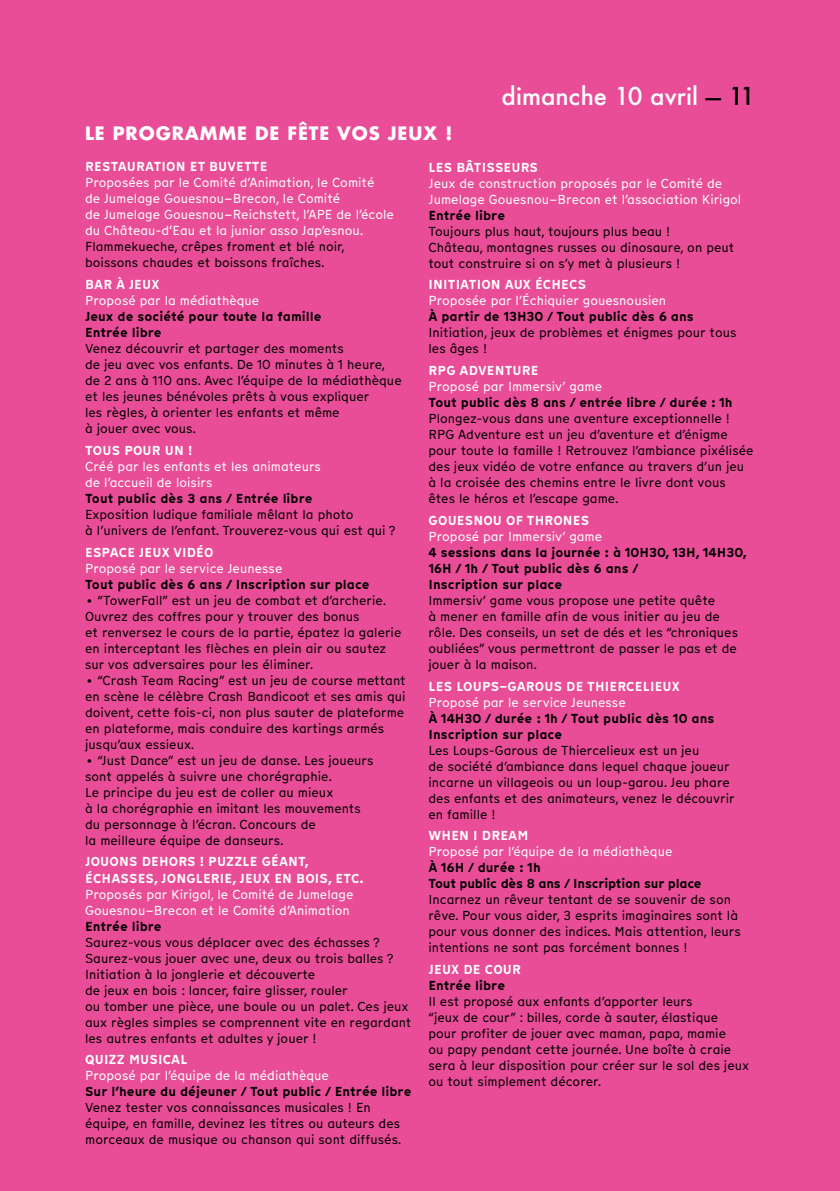
<style>
.page{position:relative;width:840px;height:1191px;background:#fff}
.page>*{position:absolute;margin:0;border:0;box-sizing:border-box;transform-origin:0 0}
.t1{font:500 24px "Futura";color:#fff}
.t2{font:700 18px "Futura";letter-spacing:.05em;color:#fff}
.t3{font:13px/16px "Munken Sans";color:#000}
.t4{font:13px/16px "Munken Sans";color:#fff}
.t5{font:700 13px/16px "Munken Sans";color:#000}
.t6{font:700 13px/16px "Munken Sans";letter-spacing:.01em;color:#fff}
.t7{font:700 13px/16px "Munken Sans";letter-spacing:-.02em;color:#000}
.s1{color:#000}
</style>
<div class="page">
<div style="left:0;top:0;width:839px;height:1191px;background:#e94d97"></div>
<h2 class="t2" style="left:85px;top:122px;width:368px">LE PROGRAMME DE FÊTE VOS JEUX !</h2>
<h1 class="t1" style="left:501px;top:79px;width:254px">dimanche 10 avril <span class="s1">— 11</span></h1>
<p class="t6" style="left:85px;top:158px;width:184px">RESTAURATION ET BUVETTE</p>
<p class="t4" style="left:85px;top:174px;width:310px">Proposées par le Comité d’Animation, le Comité<br>de Jumelage Gouesnou–Brecon, le Comité<br>de Jumelage Gouesnou–Reichstett, l’APE de l’école du Château-d’Eau et la junior asso Jap’esnou.</p>
<p class="t3" style="left:85px;top:238px;width:261px">Flammekueche, crêpes froment et blé noir, boissons chaudes et boissons fraîches.</p>
<p class="t6" style="left:85px;top:276px;width:76px">BAR À JEUX</p>
<p class="t4" style="left:85px;top:292px;width:176px">Proposé par la médiathèque</p>
<p class="t5" style="left:85px;top:308px;width:238px">Jeux de société pour toute la famille<br>Entrée libre</p>
<p class="t3" style="left:85px;top:340px;width:318px">Venez découvrir et partager des moments<br>de jeu avec vos enfants. De 10 minutes à 1 heure, de 2 ans à 110 ans. Avec l’équipe de la médiathèque et les jeunes bénévoles prêts à vous expliquer<br>les règles, à orienter les enfants et même<br>à jouer avec vous.</p>
<p class="t6" style="left:85px;top:441px;width:109px">TOUS POUR UN !</p>
<p class="t4" style="left:85px;top:458px;width:237px">Créé par les enfants et les animateurs de l’accueil de loisirs</p>
<p class="t5" style="left:85px;top:490px;width:229px">Tout public dès 3 ans / Entrée libre</p>
<p class="t3" style="left:85px;top:506px;width:312px">Exposition ludique familiale mêlant la photo<br>à l’univers de l’enfant. Trouverez-vous qui est qui ?</p>
<p class="t6" style="left:85px;top:543px;width:130px">ESPACE JEUX VIDÉO</p>
<p class="t4" style="left:85px;top:559px;width:199px">Proposé par le service Jeunesse</p>
<p class="t5" style="left:85px;top:575px;width:286px">Tout public dès 6 ans / Inscription sur place</p>
<p class="t3" style="left:85px;top:591px;width:318px">• “TowerFall” est un jeu de combat et d’archerie.<br>Ouvrez des coffres pour y trouver des bonus<br>et renversez le cours de la partie, épatez la galerie en interceptant les flèches en plein air ou sautez sur vos adversaires pour les éliminer.</p>
<p class="t3" style="left:85px;top:671px;width:322px">• “Crash Team Racing” est un jeu de course mettant en scène le célèbre Crash Bandicoot et ses amis qui doivent, cette fois-ci, non plus sauter de plateforme en plateforme, mais conduire des kartings armés jusqu’aux essieux.</p>
<p class="t3" style="left:85px;top:751px;width:290px">• “Just Dance” est un jeu de danse. Les joueurs sont appelés à suivre une chorégraphie.<br>Le principe du jeu est de coller au mieux<br>à la chorégraphie en imitant les mouvements du personnage à l’écran. Concours de<br>la meilleure équipe de danseurs.</p>
<p class="t6" style="left:85px;top:853px;width:280px">JOUONS DEHORS ! PUZZLE GÉANT,<br>ÉCHASSES, JONGLERIE, JEUX EN BOIS, ETC.</p>
<p class="t4" style="left:85px;top:885px;width:270px">Proposés par Kirigol, le Comité de Jumelage<br>Gouesnou–Brecon et le Comité d’Animation</p>
<p class="t5" style="left:85px;top:917px;width:78px">Entrée libre</p>
<p class="t3" style="left:85px;top:933px;width:327px">Saurez-vous vous déplacer avec des échasses ?<br>Saurez-vous jouer avec une, deux ou trois balles ?<br>Initiation à la jonglerie et découverte<br>de jeux en bois : lancer, faire glisser, rouler<br>ou tomber une pièce, une boule ou un palet. Ces jeux aux règles simples se comprennent vite en regardant les autres enfants et adultes y jouer !</p>
<p class="t6" style="left:85px;top:1051px;width:104px">QUIZZ MUSICAL</p>
<p class="t4" style="left:85px;top:1067px;width:245px">Proposé par l’équipe de la médiathèque</p>
<p class="t5" style="left:85px;top:1083px;width:327px">Sur l’heure du déjeuner / Tout public / Entrée libre</p>
<p class="t3" style="left:85px;top:1099px;width:318px">Venez tester vos connaissances musicales ! En équipe, en famille, devinez les titres ou auteurs des morceaux de musique ou chanson qui sont diffusés.</p>
<p class="t6" style="left:428px;top:158px;width:111px">LES BÂTISSEURS</p>
<p class="t4" style="left:428px;top:174px;width:314px">Jeux de construction proposés par le Comité de<br>Jumelage Gouesnou–Brecon et l’association Kirigol</p>
<p class="t5" style="left:428px;top:206px;width:78px">Entrée libre</p>
<p class="t3" style="left:428px;top:222px;width:307px">Toujours plus haut, toujours plus beau !<br>Château, montagnes russes ou dinosaure, on peut tout construire si on s’y met à plusieurs !</p>
<p class="t6" style="left:428px;top:276px;width:159px">INITIATION AUX ÉCHECS</p>
<p class="t4" style="left:428px;top:292px;width:239px">Proposée par l’Échiquier gouesnousien</p>
<p class="t5" style="left:428px;top:308px;width:267px">À partir de 13H30 / Tout public dès 6 ans</p>
<p class="t3" style="left:428px;top:324px;width:309px">Initiation, jeux de problèmes et énigmes pour tous les âges !</p>
<p class="t6" style="left:428px;top:362px;width:111px">RPG ADVENTURE</p>
<p class="t4" style="left:428px;top:378px;width:175px">Proposé par Immersiv’ game</p>
<p class="t5" style="left:428px;top:394px;width:305px">Tout public dès 8 ans / entrée libre / durée : 1h</p>
<p class="t3" style="left:428px;top:410px;width:326px">Plongez-vous dans une aventure exceptionnelle !<br>RPG Adventure est un jeu d’aventure et d’énigme pour toute la famille ! Retrouvez l’ambiance pixélisée des jeux vidéo de votre enfance au travers d’un jeu à la croisée des chemins entre le livre dont vous êtes le héros et l’escape game.</p>
<p class="t6" style="left:428px;top:511px;width:162px">GOUESNOU OF THRONES</p>
<p class="t4" style="left:428px;top:528px;width:175px">Proposé par Immersiv’ game</p>
<p class="t5" style="left:428px;top:543px;width:319px">4 sessions dans la journée : à 10H30, 13H, 14H30,<br>16H / 1h / Tout public dès 6 ans /<br>Inscription sur place</p>
<p class="t3" style="left:428px;top:592px;width:311px">Immersiv’ game vous propose une petite quête<br>à mener en famille afin de vous initier au jeu de rôle. Des conseils, un set de dés et les “chroniques oubliées” vous permettront de passer le pas et de jouer à la maison.</p>
<p class="t6" style="left:428px;top:677px;width:252px">LES LOUPS–GAROUS DE THIERCELIEUX</p>
<p class="t4" style="left:428px;top:693px;width:199px">Proposé par le service Jeunesse</p>
<p class="t5" style="left:428px;top:709px;width:287px">À 14H30 / durée : 1h / Tout public dès 10 ans<br>Inscription sur place</p>
<p class="t3" style="left:428px;top:741px;width:307px">Les Loups-Garous de Thiercelieux est un jeu<br>de société d’ambiance dans lequel chaque joueur incarne un villageois ou un loup-garou. Jeu phare des enfants et des animateurs, venez le découvrir en famille !</p>
<p class="t6" style="left:428px;top:827px;width:101px">WHEN I DREAM</p>
<p class="t4" style="left:428px;top:843px;width:245px">Proposé par l’équipe de la médiathèque</p>
<p class="t7" style="left:428px;top:859px;width:274px">À 16H / durée : 1h<br>Tout public dès 8 ans / Inscription sur place</p>
<p class="t3" style="left:428px;top:891px;width:313px">Incarnez un rêveur tentant de se souvenir de son rêve. Pour vous aider, 3 esprits imaginaires sont là pour vous donner des indices. Mais attention, leurs intentions ne sont pas forcément bonnes !</p>
<p class="t6" style="left:428px;top:960px;width:94px">JEUX DE COUR</p>
<p class="t5" style="left:428px;top:976px;width:78px">Entrée libre</p>
<p class="t3" style="left:428px;top:993px;width:322px">Il est proposé aux enfants d’apporter leurs<br>“jeux de cour” : billes, corde à sauter, élastique pour profiter de jouer avec maman, papa, mamie<br>ou papy pendant cette journée. Une boîte à craie sera à leur disposition pour créer sur le sol des jeux ou tout simplement décorer.</p>
</div>
